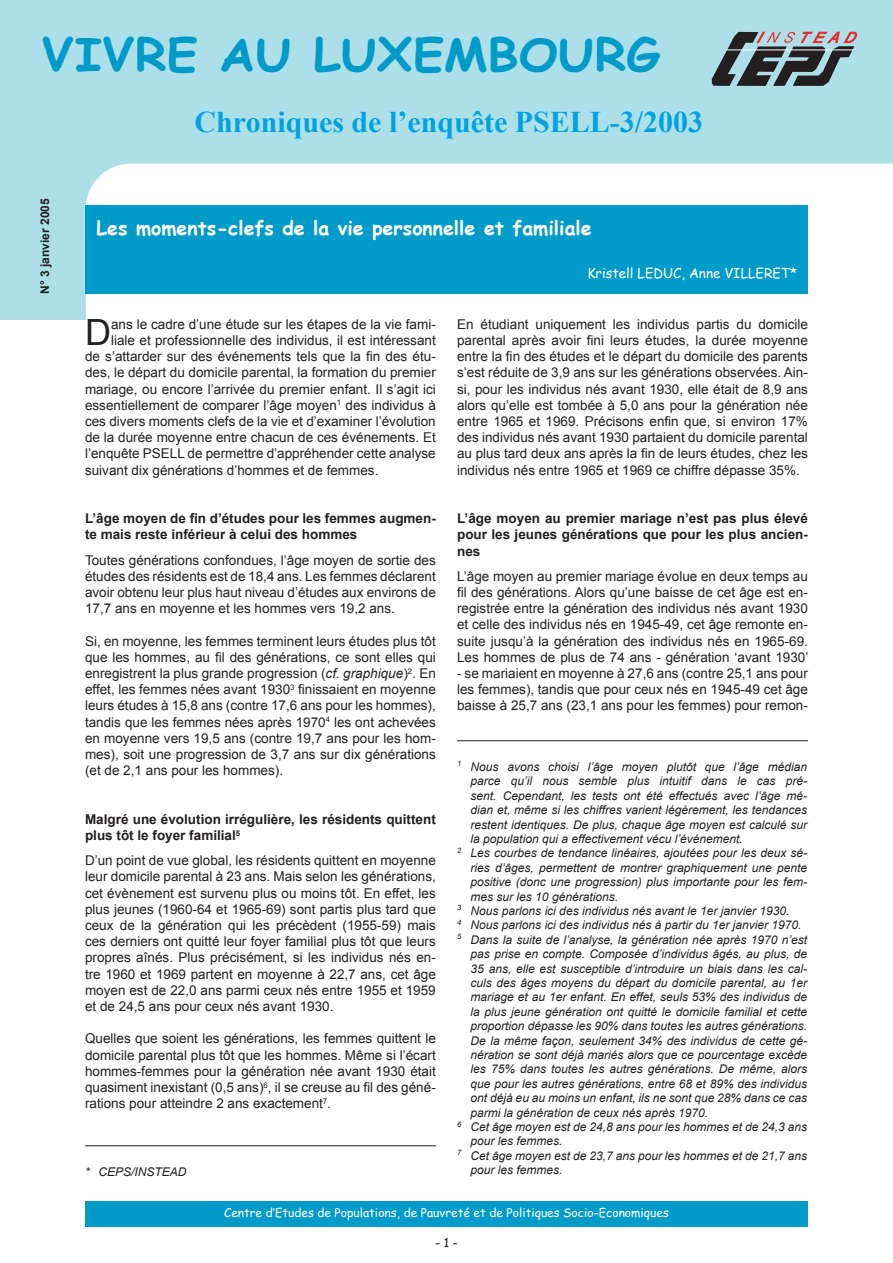
<style>
.page{position:relative;width:893px;height:1263px;background:#fff}
.page>*{position:absolute;margin:0;border:0;box-sizing:border-box;transform-origin:0 0}
.t1{font:700 45px "Comic Sans MS";color:#009bc8;scale:1.1 1}
.t2{font:36.15px "Arial";color:#231f20}
.t3{font:700 30px "Times New Roman";color:#00a3e0}
.t4{font:700 19.5px "Comic Sans MS";color:#fff}
.t5{font:13.5px/16.2px "Arial";color:#231f20;text-align:justify}
.t6{font:700 13.5px/16.2px "Arial";color:#231f20}
.t7{font:13.5px "Comic Sans MS";color:#fff}
.t8{font:italic 12px "Arial";color:#231f20}
.t9{font:12px "Comic Sans MS";color:#fff}
.t10{font:700 12px "Arial";color:#231f20}
.t11{font:12px "Comic Sans MS";color:#231f20}
.s1{font-style:italic}
</style>
<div class="page">
<div style="left:0;top:0;width:893px;height:320px;background:#addfe9"></div>
<div style="left:86px;top:164px;width:807px;height:156px;background:#fff"></div>
<div style="left:86px;top:205px;width:722px;height:89px;background:#009bc8"></div>
<div style="left:85px;top:1201px;width:723px;height:25px;background:#009bc8"></div>
<svg style="left:712px;top:32px;width:145px;height:54px"></svg>
<hr style="left:85px;top:1145px;width:351px;height:1px;background:#231f20">
<hr style="left:457px;top:740px;width:351px;height:1px;background:#231f20">
<h1 class="t1" style="left:41px;top:22px;width:564px">VIVRE AU LUXEMBOURG</h1>
<h3 class="t3" style="left:195px;top:101px;width:510px">Chroniques de l’enquête PSELL-3/2003</h3>
<p class="t10" style="left:37px;top:294px;width:97px;rotate:-90deg">N° 3 janvier 2005</p>
<h3 class="t4" style="left:96px;top:213px;width:497px">Les moments-clefs de la vie personnelle et familiale</h3>
<p class="t7" style="left:587px;top:263px;width:211px">Kristell LEDUC, Anne VILLERET*</p>
<h2 class="t2" style="left:85px;top:309px;width:28px">D</h2>
<p class="t5" style="left:111px;top:316px;width:326px">ans le cadre d’une étude sur les étapes de la vie fami-</p>
<p class="t5" style="left:111px;top:332px;width:326px">liale et professionnelle des individus, il est intéressant</p>
<p class="t5" style="left:85px;top:348px;width:352px">de s’attarder sur des événements tels que la fin des étu-</p>
<p class="t5" style="left:85px;top:365px;width:352px">des, le départ du domicile parental, la formation du premier</p>
<p class="t5" style="left:85px;top:381px;width:352px">mariage, ou encore l’arrivée du premier enfant. Il s’agit ici</p>
<p class="t5" style="left:85px;top:397px;width:352px">essentiellement de comparer l’âge moyen<sup>1</sup> des individus à</p>
<p class="t5" style="left:85px;top:413px;width:352px">ces divers moments clefs de la vie et d’examiner l’évolution</p>
<p class="t5" style="left:85px;top:429px;width:352px">de la durée moyenne entre chacun de ces événements. Et</p>
<p class="t5" style="left:85px;top:446px;width:352px">l’enquête PSELL de permettre d’appréhender cette analyse</p>
<p class="t5" style="left:85px;top:462px;width:295px">suivant dix générations d’hommes et de femmes.</p>
<p class="t6" style="left:85px;top:511px;width:352px">L’âge moyen de fin d’études pour les femmes augmen&shy;te mais reste inférieur à celui des hommes</p>
<p class="t5" style="left:85px;top:552px;width:352px">Toutes générations confondues, l’âge moyen de sortie des études des résidents est de 18,4 ans. Les femmes déclarent avoir obtenu leur plus haut niveau d’études aux environs de 17,7 ans en moyenne et les hommes vers 19,2 ans.</p>
<p class="t5" style="left:85px;top:633px;width:352px">Si, en moyenne, les femmes terminent leurs études plus tôt que les hommes, au fil des générations, ce sont elles qui enregistrent la plus grande progression (<span class="s1">cf. graphique</span>)<sup>2</sup>. En effet, les femmes nées avant 1930<sup>3</sup> finissaient en moyenne leurs études à 15,8 ans (contre 17,6 ans pour les hommes), tandis que les femmes nées après 1970<sup>4</sup> les ont achevées en moyenne vers 19,5 ans (contre 19,7 ans pour les hom&shy;mes), soit une progression de 3,7 ans sur dix générations (et de 2,1 ans pour les hommes).</p>
<p class="t6" style="left:85px;top:811px;width:352px">Malgré une évolution irrégulière, les résidents quittent plus tôt le foyer familial<sup>5</sup></p>
<p class="t5" style="left:85px;top:852px;width:352px">D’un point de vue global, les résidents quittent en moyenne leur domicile parental à 23 ans. Mais selon les générations, cet évènement est survenu plus ou moins tôt. En effet, les plus jeunes (1960-64 et 1965-69) sont partis plus tard que ceux de la génération qui les précèdent (1955-59) mais ces derniers ont quitté leur foyer familial plus tôt que leurs propres aînés. Plus précisément, si les individus nés en&shy;tre 1960 et 1969 partent en moyenne à 22,7 ans, cet âge moyen est de 22,0 ans parmi ceux nés entre 1955 et 1959 et de 24,5 ans pour ceux nés avant 1930.</p>
<p class="t5" style="left:85px;top:1031px;width:352px">Quelles que soient les générations, les femmes quittent le domicile parental plus tôt que les hommes. Même si l’écart hommes-femmes pour la génération née avant 1930 était quasiment inexistant (0,5 ans)<sup>6</sup>, il se creuse au fil des géné&shy;rations pour atteindre 2 ans exactement<sup>7</sup>.</p>
<p class="t8" style="left:85px;top:1164px;width:103px">* CEPS/INSTEAD</p>
<p class="t5" style="left:457px;top:316px;width:352px">En étudiant uniquement les individus partis du domicile parental après avoir fini leurs études, la durée moyenne entre la fin des études et le départ du domicile des parents s’est réduite de 3,9 ans sur les générations observées. Ain&shy;si, pour les individus nés avant 1930, elle était de 8,9 ans alors qu’elle est tombée à 5,0 ans pour la génération née entre 1965 et 1969. Précisons enfin que, si environ 17% des individus nés avant 1930 partaient du domicile parental au plus tard deux ans après la fin de leurs études, chez les individus nés entre 1965 et 1969 ce chiffre dépasse 35%.</p>
<p class="t6" style="left:457px;top:511px;width:352px;text-align:justify">L’âge moyen au premier mariage n’est pas plus élevé pour les jeunes générations que pour les plus ancien&shy;nes</p>
<p class="t5" style="left:457px;top:568px;width:353px">L’âge moyen au premier mariage évolue en deux temps au fil des générations. Alors qu’une baisse de cet âge est en&shy;registrée entre la génération des individus nés avant 1930 et celle des individus nés en 1945-49, cet âge remonte en&shy;suite jusqu’à la génération des individus nés en 1965-69.<br>Les hommes de plus de 74 ans - génération ‘avant 1930’</p>
<p class="t5" style="left:457px;top:665px;width:352px">- se mariaient en moyenne à 27,6 ans (contre 25,1 ans pour les femmes), tandis que pour ceux nés en 1945-49 cet âge baisse à 25,7 ans (23,1 ans pour les femmes) pour remon-</p>
<p class="t8" style="left:457px;top:759px;width:351px"><sup>1</sup> Nous avons choisi l’âge moyen plutôt que l’âge médian</p>
<p class="t8" style="left:471px;top:773px;width:338px">parce qu’il nous semble plus intuitif dans le cas pré-</p>
<p class="t8" style="left:471px;top:787px;width:338px">sent. Cependant, les tests ont été effectués avec l’âge mé-</p>
<p class="t8" style="left:471px;top:802px;width:338px">dian et, même si les chiffres varient légèrement, les tendances</p>
<p class="t8" style="left:471px;top:816px;width:338px">restent identiques. De plus, chaque âge moyen est calculé sur</p>
<p class="t8" style="left:471px;top:831px;width:274px">la population qui a effectivement vécu l’événement.</p>
<p class="t8" style="left:457px;top:845px;width:351px"><sup>2</sup> Les courbes de tendance linéaires, ajoutées pour les deux sé-</p>
<p class="t8" style="left:471px;top:859px;width:338px">ries d’âges, permettent de montrer graphiquement une pente</p>
<p class="t8" style="left:471px;top:874px;width:338px">positive (donc une progression) plus importante pour les fem-</p>
<p class="t8" style="left:471px;top:888px;width:149px">mes sur les 10 générations.</p>
<p class="t8" style="left:457px;top:903px;width:334px"><sup>3</sup> Nous parlons ici des individus nés avant le 1er janvier 1930.</p>
<p class="t8" style="left:457px;top:917px;width:346px"><sup>4</sup> Nous parlons ici des individus nés à partir du 1er janvier 1970.</p>
<p class="t8" style="left:457px;top:931px;width:351px"><sup>5</sup> Dans la suite de l’analyse, la génération née après 1970 n’est</p>
<p class="t8" style="left:471px;top:946px;width:338px">pas prise en compte. Composée d’individus âgés, au plus, de</p>
<p class="t8" style="left:471px;top:960px;width:338px">35 ans, elle est susceptible d’introduire un biais dans les cal-</p>
<p class="t8" style="left:471px;top:975px;width:338px">culs des âges moyens du départ du domicile parental, au 1er</p>
<p class="t8" style="left:471px;top:989px;width:338px">mariage et au 1er enfant. En effet, seuls 53% des individus de</p>
<p class="t8" style="left:471px;top:1003px;width:338px">la plus jeune génération ont quitté le domicile familial et cette</p>
<p class="t8" style="left:471px;top:1018px;width:338px">proportion dépasse les 90% dans toutes les autres générations.</p>
<p class="t8" style="left:471px;top:1032px;width:338px">De la même façon, seulement 34% des individus de cette gé-</p>
<p class="t8" style="left:471px;top:1047px;width:338px">nération se sont déjà mariés alors que ce pourcentage excède</p>
<p class="t8" style="left:471px;top:1061px;width:338px">les 75% dans toutes les autres générations. De même, alors</p>
<p class="t8" style="left:471px;top:1075px;width:338px">que pour les autres générations, entre 68 et 89% des individus</p>
<p class="t8" style="left:471px;top:1090px;width:338px">ont déjà eu au moins un enfant, ils ne sont que 28% dans ce cas</p>
<p class="t8" style="left:471px;top:1104px;width:239px">parmi la génération de ceux nés après 1970.</p>
<p class="t8" style="left:457px;top:1119px;width:351px"><sup>6</sup> Cet âge moyen est de 24,8 ans pour les hommes et de 24,3 ans</p>
<p class="t8" style="left:471px;top:1133px;width:94px">pour les femmes.</p>
<p class="t8" style="left:457px;top:1147px;width:351px"><sup>7</sup> Cet âge moyen est de 23,7 ans pour les hommes et de 21,7 ans</p>
<p class="t8" style="left:471px;top:1162px;width:94px">pour les femmes.</p>
<p class="t9" style="left:224px;top:1204px;width:446px">Centre d‛Etudes de Populations, de Pauvreté et de Politiques Socio-Economiques</p>
<p class="t11" style="left:435px;top:1234px;width:24px">- 1 -</p>
</div>
